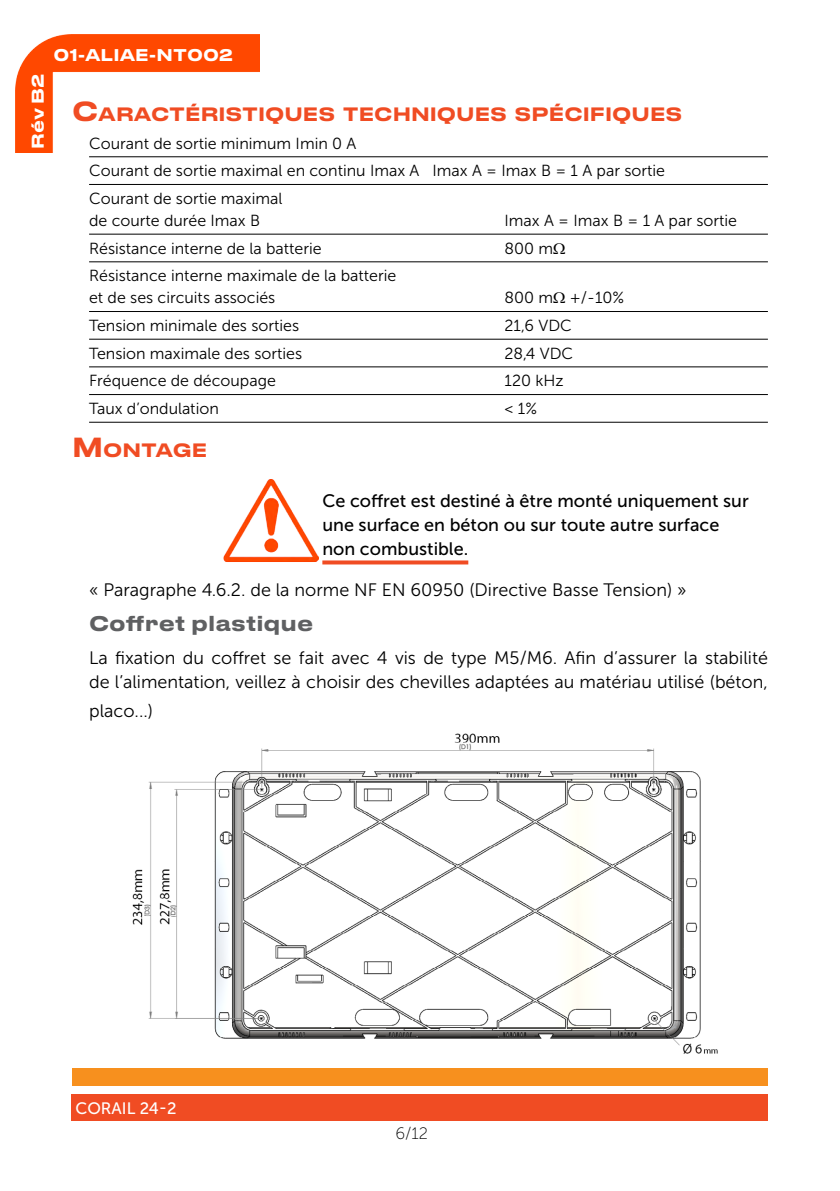
<style>
.page{position:relative;width:840px;height:1191px;background:#fff}
.page>*{position:absolute;margin:0;border:0;box-sizing:border-box;transform-origin:0 0}
.t1{font:500 20px "Druk Text Wide";color:#5f6062}
.t2{font:500 18.2px "Druk Text Wide";color:#f04c23}
.t3{font:18px/24px "Museo Sans 300";color:#000}
.t4{font:18px/24px "Museo Sans 500";color:#000}
.t5{font:16.4px "Museo Sans 500";color:#fff}
.t6{font:16.4px "Museo Sans 100";color:#000}
.t7{font:16px/27.6px "Museo Sans 300";color:#000}
.t8{font:500 16px "Druk Text Wide";color:#fff}
.s1{font-size:26px}
</style>
<div class="page">
<div style="left:73px;top:1067px;width:694px;height:18px;background:#f7901e"></div>
<div style="left:72px;top:1094px;width:695px;height:26px;background:#f04c23"></div>
<img style="left:16px;top:34px;width:243px;height:119px">
<hr style="left:89px;top:156px;width:678px;height:1px;background:#000">
<hr style="left:89px;top:184px;width:678px;height:1px;background:#000">
<hr style="left:89px;top:234px;width:678px;height:1px;background:#000">
<hr style="left:89px;top:261px;width:678px;height:1px;background:#000">
<hr style="left:89px;top:311px;width:678px;height:1px;background:#000">
<hr style="left:89px;top:339px;width:678px;height:1px;background:#000">
<hr style="left:89px;top:366px;width:678px;height:1px;background:#000">
<hr style="left:89px;top:394px;width:678px;height:1px;background:#000">
<hr style="left:89px;top:422px;width:678px;height:1px;background:#000">
<svg style="left:322px;top:560px;width:146px;height:4px"></svg>
<img style="left:223px;top:479px;width:95px;height:83px">
<img style="left:132px;top:733px;width:585px;height:321px">
<p class="t8" style="left:24px;top:149px;width:77px;rotate:-90deg">Rév B2</p>
<p class="t8" style="left:54px;top:41px;width:181px">01-ALIAE-NT002</p>
<p class="t2" style="left:72px;top:98px;width:611px"><span class="s1">C</span>ARACTÉRISTIQUES TECHNIQUES SPÉCIFIQUES</p>
<p class="t7" style="left:89px;top:129px;width:577px">Courant de sortie minimum Imin 0 A<br>Courant de sortie maximal en continu Imax A Imax A = Imax B = 1 A par sortie<br>Courant de sortie maximal</p>
<p class="t7" style="left:89px;top:207px;width:172px">de courte durée Imax B</p>
<p class="t7" style="left:504px;top:207px;width:234px">Imax A = Imax B = 1 A par sortie</p>
<p class="t7" style="left:89px;top:234px;width:234px">Résistance interne de la batterie</p>
<p class="t7" style="left:504px;top:234px;width:50px">800 m</p>
<p class="t7" style="left:89px;top:265px;width:308px;line-height:22px">Résistance interne maximale de la batterie et de ses circuits associés</p>
<p class="t7" style="left:504px;top:284px;width:121px">800 m +/-10%</p>
<p class="t7" style="left:89px;top:312px;width:211px">Tension minimale des sorties</p>
<p class="t7" style="left:504px;top:312px;width:69px">21,6 VDC</p>
<p class="t7" style="left:89px;top:339px;width:214px">Tension maximale des sorties</p>
<p class="t7" style="left:504px;top:339px;width:70px">28,4 VDC</p>
<p class="t7" style="left:89px;top:367px;width:188px">Fréquence de découpage</p>
<p class="t7" style="left:504px;top:367px;width:60px">120 kHz</p>
<p class="t7" style="left:89px;top:395px;width:131px">Taux d’ondulation</p>
<p class="t7" style="left:504px;top:395px;width:34px">&lt; 1%</p>
<p class="t2" style="left:72px;top:434px;width:137px"><span class="s1">M</span> ONTAGE</p>
<p class="t4" style="left:322px;top:488px;width:427px">Ce coffret est destiné à être monté uniquement sur une surface en béton ou sur toute autre surface non combustible.</p>
<p class="t3" style="left:89px;top:578px;width:598px">« Paragraphe 4.6.2. de la norme NF EN 60950 (Directive Basse Tension) »</p>
<p class="t1" style="left:89px;top:606px;width:225px">Coffret plastique</p>
<p class="t3" style="left:89px;top:645px;width:680px">La fixation du coffret se fait avec 4 vis de type M5/M6. Afin d’assurer la stabilité de l’alimentation, veillez à choisir des chevilles adaptées au matériau utilisé (béton,</p>
<p class="t3" style="left:89px;top:698px;width:66px">placo...)</p>
<p class="t5" style="left:75px;top:1099px;width:103px">CORAIL 24-2</p>
<p class="t6" style="left:395px;top:1124px;width:34px">6/12</p>
</div>
